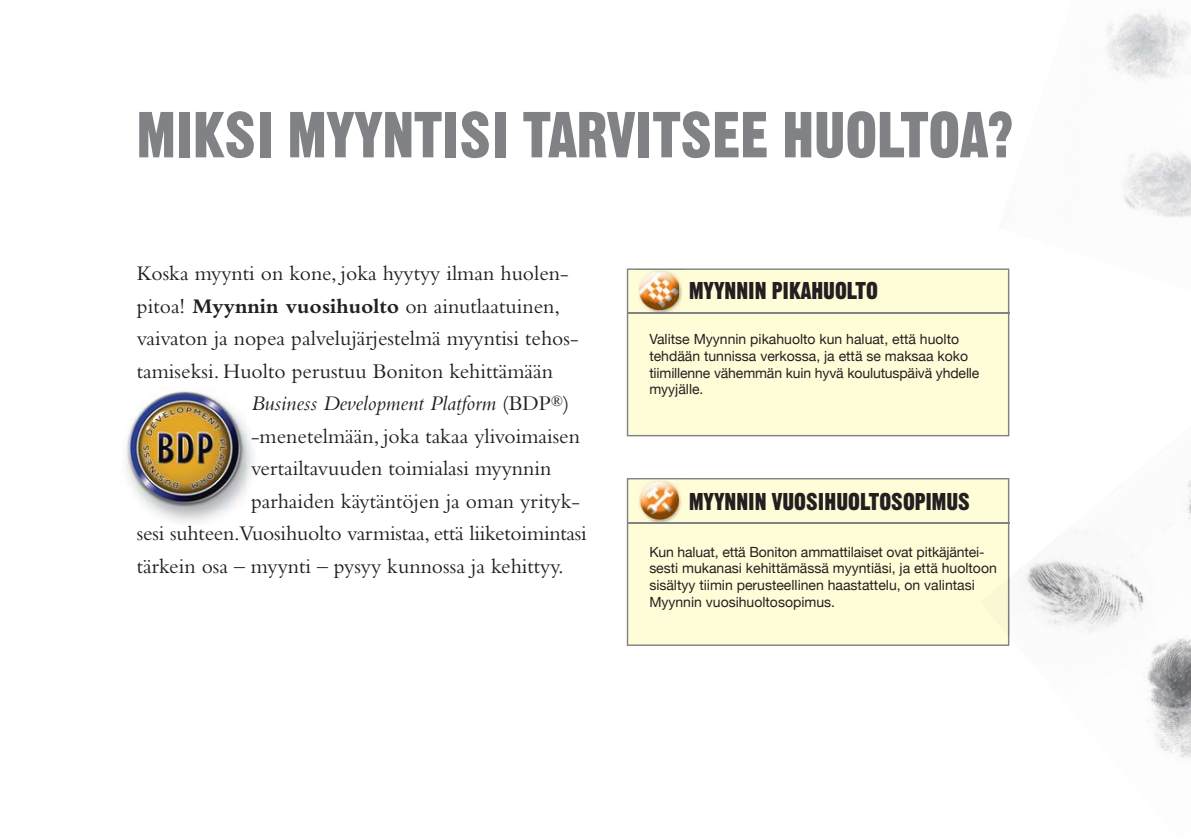
<style>
.page{position:relative;width:1191px;height:840px;background:#fff}
.page>*{position:absolute;margin:0;border:0;box-sizing:border-box;transform-origin:0 0}
.t1{font:63.2px "Gothic Thirteen Std";color:#808285}
.t2{font:23.6px "Gothic Thirteen Std";color:#231f20}
.t3{font:21.6px "Bembo Std";color:#231f20}
.t4{font:italic 21.6px "Bembo Std";color:#231f20}
.t5{font:14px/16.8px "Helvetica Neue";color:#231f20}
.s1{font-weight:700}
.s2{font-style:normal}
</style>
<div class="page">
<div style="left:627px;top:478px;width:382px;height:167px;background:#fffcd8"></div>
<hr style="left:627px;top:521px;width:382px;height:2px;background:#808285">
<div style="left:627px;top:268px;width:382px;height:168px;background:#fffcd8"></div>
<hr style="left:627px;top:312px;width:382px;height:2px;background:#808285">
<img style="left:122px;top:419px;width:131px;height:104px">
<img style="left:252px;top:428px;width:1px;height:19px">
<img style="left:251px;top:460px;width:2px;height:20px">
<img style="left:251px;top:493px;width:2px;height:19px">
<img style="left:123px;top:387px;width:122px;height:122px">
<img style="left:638px;top:269px;width:44px;height:43px">
<img style="left:640px;top:271px;width:38px;height:38px">
<img style="left:638px;top:479px;width:44px;height:45px">
<img style="left:638px;top:521px;width:44px;height:2px">
<img style="left:640px;top:481px;width:38px;height:38px">
<img style="left:1147px;top:698px;width:44px;height:60px">
<img style="left:1074px;top:603px;width:117px;height:95px">
<img style="left:1074px;top:480px;width:117px;height:123px">
<img style="left:1009px;top:555px;width:65px;height:91px">
<div style="left:979px;top:578px;width:29px;height:57px;background:#fefbd7"></div>
<img style="left:1008px;top:576px;width:1px;height:61px">
<img style="left:1108px;top:13px;width:83px;height:38px">
<img style="left:1131px;top:51px;width:60px;height:167px">
<img style="left:1105px;top:29px;width:26px;height:179px">
<h1 class="t1" style="left:137px;top:112px;width:877px">MIKSI MYYNTISI TARVITSEE HUOLTOA?</h1>
<p class="t3" style="left:137px;top:264px;width:433px">Koska myynti on kone, joka hyytyy ilman huolen-</p>
<p class="t3" style="left:137px;top:297px;width:425px">pitoa! <span class="s1">Myynnin vuosihuolto</span> on ainutlaatuinen,</p>
<p class="t3" style="left:137px;top:329px;width:443px">vaivaton ja nopea palvelujärjestelmä myyntisi tehos-</p>
<p class="t3" style="left:137px;top:362px;width:418px">tamiseksi. Huolto perustuu Boniton kehittämään</p>
<p class="t4" style="left:251px;top:394px;width:320px">Business Development Platform <span class="s2">(BDP</span><sup>®</sup><span class="s2">)</span></p>
<p class="t3" style="left:251px;top:427px;width:330px">-menetelmään, joka takaa ylivoimaisen</p>
<p class="t3" style="left:251px;top:459px;width:302px">vertailtavuuden toimialasi myynnin</p>
<p class="t3" style="left:251px;top:492px;width:331px">parhaiden käytäntöjen ja oman yrityk-</p>
<p class="t3" style="left:137px;top:524px;width:451px">sesi suhteen.Vuosihuolto varmistaa, että liiketoimintasi</p>
<p class="t3" style="left:137px;top:557px;width:428px">tärkein osa – myynti – pysyy kunnossa ja kehittyy.</p>
<p class="t2" style="left:689px;top:282px;width:190px">MYYNNIN PIKAHUOLTO</p>
<p class="t5" style="left:649px;top:330px;width:332px">Valitse Myynnin pikahuolto kun haluat, että huolto tehdään tunnissa verkossa, ja että se maksaa koko tiimillenne vähemmän kuin hyvä koulutuspäivä yhdelle myyjälle.</p>
<p class="t2" style="left:689px;top:492px;width:283px">MYYNNIN VUOSIHUOLTOSOPIMUS</p>
<p class="t5" style="left:649px;top:542px;width:349px">Kun haluat, että Boniton ammattilaiset ovat pitkäjäntei&shy;sesti mukanasi kehittämässä myyntiäsi, ja että huoltoon sisältyy tiimin perusteellinen haastattelu, on valintasi Myynnin vuosihuoltosopimus.</p>
</div>
